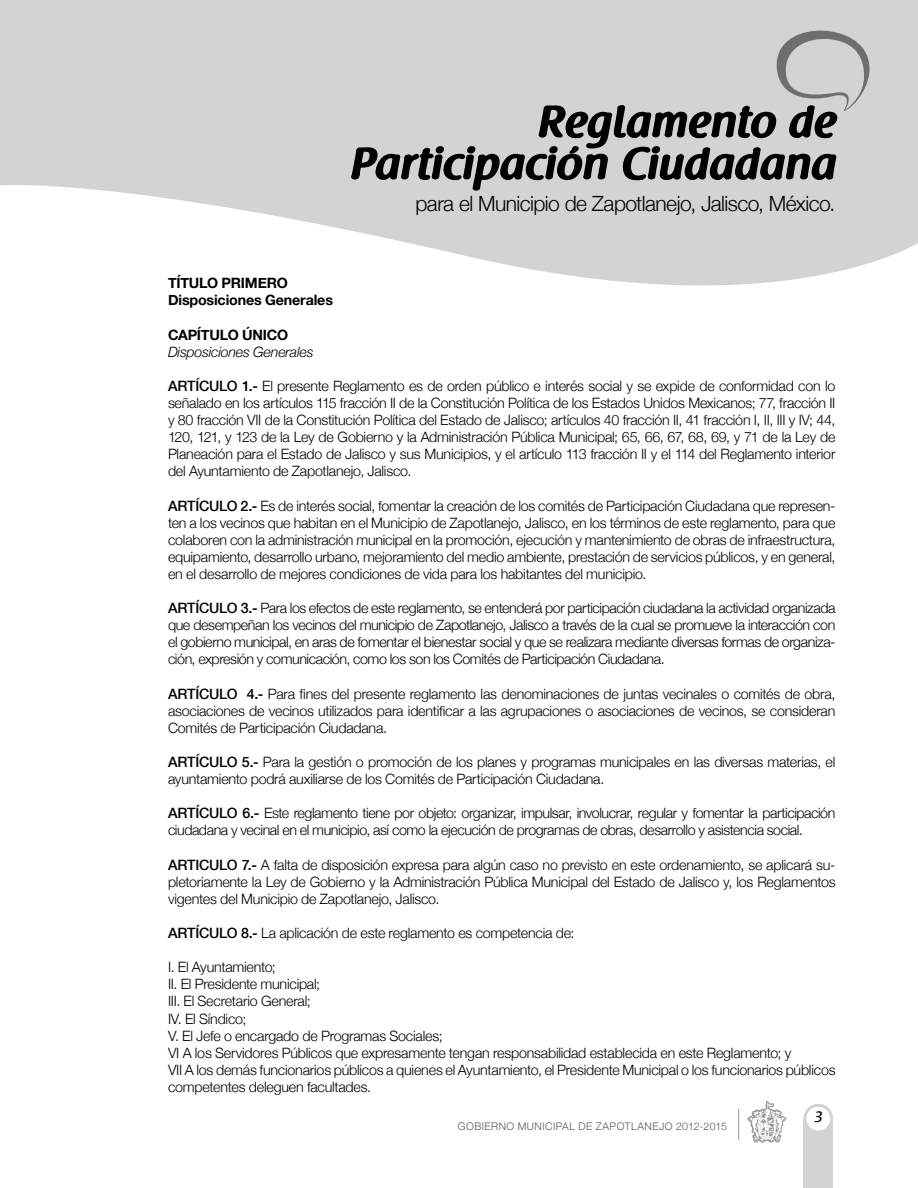
<style>
.page{position:relative;width:918px;height:1188px;background:#fff}
.page>*{position:absolute;margin:0;border:0;box-sizing:border-box;transform-origin:0 0}
.t1{font:600 43.5px/42px "Raspoutine";letter-spacing:.04em;color:#000;text-align:right}
.t2{font:300 21px "Helvetica Neue";letter-spacing:-.025em;color:#000}
.t3{font:15px "Raspoutine Classic";color:#000}
.t4{font:300 14.25px/17.1px "Helvetica Neue";letter-spacing:-.015em;color:#000;text-align:justify}
.t5{font:700 14.25px/17.1px "Helvetica Neue";letter-spacing:-.01em;color:#000}
.t6{font:italic 300 14.25px "Helvetica Neue";letter-spacing:-.015em;color:#000}
.t7{font:300 10.5px "Helvetica Neue";letter-spacing:.04em;color:#58595b}
.s1{font-weight:500}
</style>
<div class="page">
<div style="left:804px;top:1118px;width:29px;height:70px;background:#d1d3d4"></div>
<div style="left:804px;top:1104px;width:29px;height:29px;background:#d1d3d4;border-radius:50%"></div>
<div style="left:806px;top:1107px;width:24px;height:23px;background:#fff;border-radius:50%"></div>
<hr style="left:738px;top:1109px;width:1px;height:31px;background:#939598">
<svg style="left:747px;top:1101px;width:39px;height:42px"></svg>
<svg style="left:0;top:0;width:918px;height:286px;fill:#d1d3d4"></svg>
<svg style="left:351px;top:20px;width:527px;height:178px;background:#c1c3c4"></svg>
<h1 class="t1" style="left:352px;top:102px;width:486px">Reglamento de<br>Participación Ciudadana</h1>
<h2 class="t2" style="left:416px;top:191px;width:421px">para el Municipio de Zapotlanejo, Jalisco, México.</h2>
<p class="t5" style="left:168px;top:274px;width:166px">TÍTULO PRIMERO<br>Disposiciones Generales</p>
<p class="t5" style="left:168px;top:326px;width:122px">CAPÍTULO ÚNICO</p>
<p class="t6" style="left:168px;top:343px;width:147px">Disposiciones Generales</p>
<p class="t4" style="left:168px;top:377px;width:669px"><span class="s1">ARTÍCULO 1.-</span> El presente Reglamento es de orden público e interés social y se expide de conformidad con lo señalado en los artículos 115 fracción II de la Constitución Política de los Estados Unidos Mexicanos; 77, fracción II y 80 fracción VII de la Constitución Política del Estado de Jalisco; artículos 40 fracción II, 41 fracción I, II, III y IV; 44, 120, 121, y 123 de la Ley de Gobierno y la Administración Pública Municipal; 65, 66, 67, 68, 69, y 71 de la Ley de Planeación para el Estado de Jalisco y sus Municipios, y el artículo 113 fracción II y el 114 del Reglamento interior del Ayuntamiento de Zapotlanejo, Jalisco.</p>
<p class="t4" style="left:168px;top:497px;width:669px"><span class="s1">ARTÍCULO 2.-</span> Es de interés social, fomentar la creación de los comités de Participación Ciudadana que represen&shy;ten a los vecinos que habitan en el Municipio de Zapotlanejo, Jalisco, en los términos de este reglamento, para que colaboren con la administración municipal en la promoción, ejecución y mantenimiento de obras de infraestructura, equipamiento, desarrollo urbano, mejoramiento del medio ambiente, prestación de servicios públicos, y en general, en el desarrollo de mejores condiciones de vida para los habitantes del municipio.</p>
<p class="t4" style="left:168px;top:599px;width:669px"><span class="s1">ARTÍCULO 3.-</span> Para los efectos de este reglamento, se entenderá por participación ciudadana la actividad organizada que desempeñan los vecinos del municipio de Zapotlanejo, Jalisco a través de la cual se promueve la interacción con el gobierno municipal, en aras de fomentar el bienestar social y que se realizara mediante diversas formas de organiza&shy;ción, expresión y comunicación, como los son los Comités de Participación Ciudadana.</p>
<p class="t4" style="left:168px;top:685px;width:669px"><span class="s1">ARTÍCULO 4.-</span> Para fines del presente reglamento las denominaciones de juntas vecinales o comités de obra, asociaciones de vecinos utilizados para identificar a las agrupaciones o asociaciones de vecinos, se consideran Comités de Participación Ciudadana.</p>
<p class="t4" style="left:168px;top:753px;width:669px"><span class="s1">ARTÍCULO 5.-</span> Para la gestión o promoción de los planes y programas municipales en las diversas materias, el ayuntamiento podrá auxiliarse de los Comités de Participación Ciudadana.</p>
<p class="t4" style="left:168px;top:804px;width:669px"><span class="s1">ARTÍCULO 6.-</span> Este reglamento tiene por objeto: organizar, impulsar, involucrar, regular y fomentar la participación ciudadana y vecinal en el municipio, así como la ejecución de programas de obras, desarrollo y asistencia social.</p>
<p class="t4" style="left:168px;top:856px;width:669px"><span class="s1">ARTICULO 7.-</span> A falta de disposición expresa para algún caso no previsto en este ordenamiento, se aplicará su&shy;pletoriamente la Ley de Gobierno y la Administración Pública Municipal del Estado de Jalisco y, los Reglamentos vigentes del Municipio de Zapotlanejo, Jalisco.</p>
<p class="t4" style="left:168px;top:924px;width:408px"><span class="s1">ARTÍCULO 8.-</span> La aplicación de este reglamento es competencia de:</p>
<p class="t4" style="left:168px;top:958px;width:669px;text-align:left">I. El Ayuntamiento;<br>II. El Presidente municipal;<br>III. El Secretario General;<br>IV. El Síndico;<br>V. El Jefe o encargado de Programas Sociales;<br>VI A los Servidores Públicos que expresamente tengan responsabilidad establecida en este Reglamento; y<br>VII A los demás funcionarios públicos a quienes el Ayuntamiento, el Presidente Municipal o los funcionarios públicos competentes deleguen facultades.</p>
<p class="t7" style="left:458px;top:1120px;width:271px">GOBIERNO MUNICIPAL DE ZAPOTLANEJO 2012-2015</p>
<p class="t3" style="left:814px;top:1108px;width:10px">3</p>
</div>
